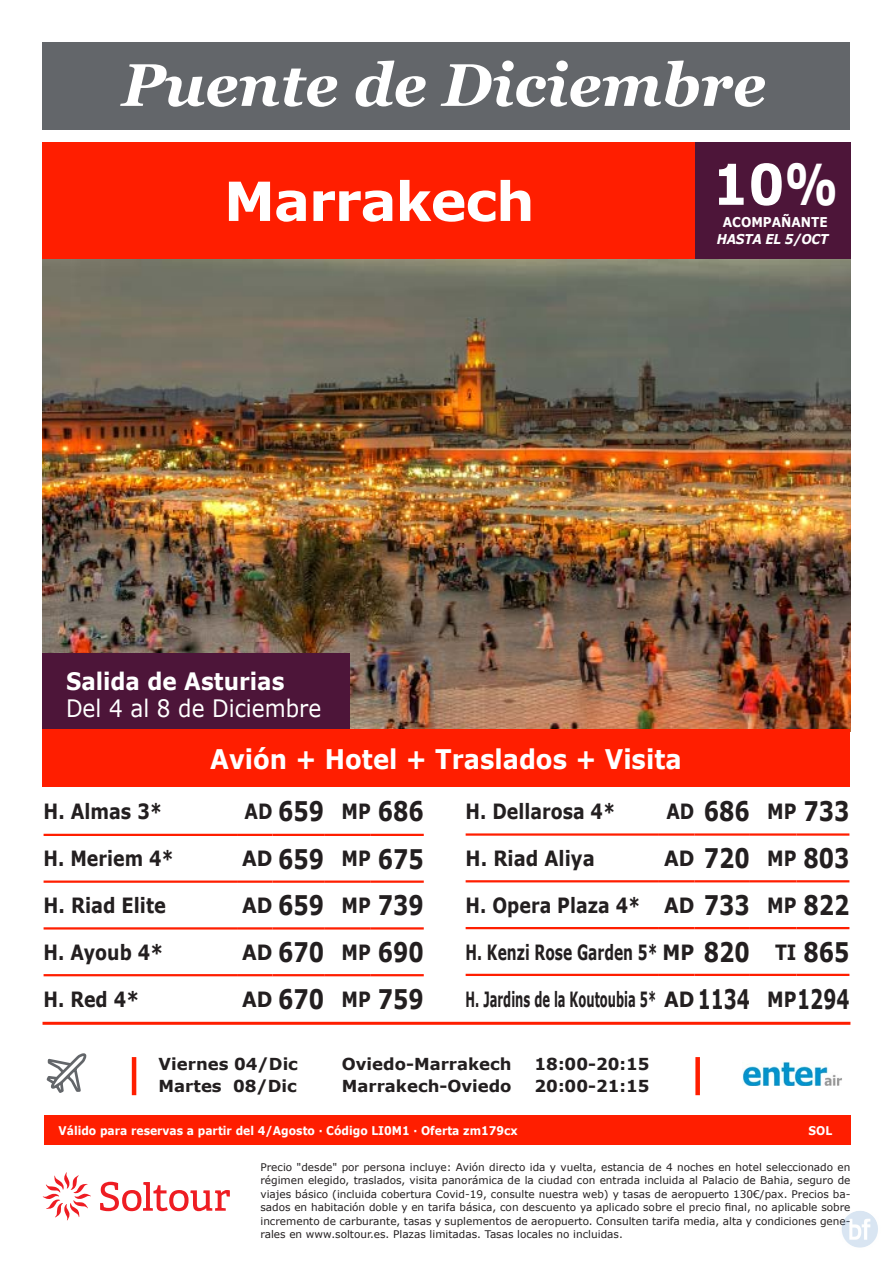
<style>
.page{position:relative;width:893px;height:1263px;background:#fff}
.page>*{position:absolute;margin:0;border:0;box-sizing:border-box;transform-origin:0 0}
.t1{font:italic 700 60px "Georgia";color:#fff}
.t2{font:700 56.25px "Verdana";color:#fff;scale:.9 1}
.t3{font:700 54px "Verdana";letter-spacing:-.02em;color:#fff}
.t4{font:700 27px "Verdana";color:#231f20;scale:.8 1}
.t5{font:700 27px "Verdana";color:#fff;scale:.9 1}
.t6{font:24px "Verdana";color:#fff;scale:.9 1}
.t7{font:700 24px "Verdana";color:#fff;scale:.9 1}
.t8{font:700 21px "Verdana";color:#231f20;scale:.83 1}
.t9{font:700 21px "Verdana";color:#231f20;scale:.55 1}
.t10{font:700 21px "Verdana";color:#231f20;scale:.66 1}
.t11{font:700 21px "Verdana";color:#231f20;scale:.86 1}
.t12{font:700 21px "Verdana";color:#231f20;scale:.85 1}
.t13{font:700 21px "Verdana";color:#231f20;scale:.84 1}
.t14{font:700 16.5px/22.5px "Verdana";color:#231f20}
.t15{font:italic 700 13.5px "Verdana";letter-spacing:-.02em;color:#fff;scale:.9 1}
.t16{font:700 13.5px "Verdana";color:#fff;scale:.9 1}
.t17{font:700 12px "Verdana";color:#fff;scale:.9 1}
.t18{font:10.5px/13.5px "Verdana";color:#231f20;text-align:justify}
.s1{font-size:21px}
.s2{font-size:27px}
</style>
<div class="page">
<img style="left:43px;top:259px;width:807px;height:471px">
<svg style="left:46px;top:1053px;width:41px;height:40px"></svg>
<hr style="left:132px;top:1057px;width:4px;height:38px;background:#ff1e00">
<div style="left:695px;top:1057px;width:5px;height:38px;background:#ff1e00"></div>
<img style="left:743px;top:1061px;width:99px;height:24px">
<hr style="left:466px;top:833px;width:192px;height:3px;background:#ff1e00">
<hr style="left:658px;top:833px;width:36px;height:3px;background:#ff1e00">
<hr style="left:694px;top:833px;width:56px;height:3px;background:#ff1e00">
<hr style="left:750px;top:833px;width:46px;height:3px;background:#ff1e00">
<hr style="left:796px;top:833px;width:53px;height:3px;background:#ff1e00">
<hr style="left:466px;top:880px;width:192px;height:2px;background:#ff1e00">
<hr style="left:658px;top:880px;width:36px;height:2px;background:#ff1e00">
<hr style="left:694px;top:880px;width:56px;height:2px;background:#ff1e00">
<hr style="left:750px;top:880px;width:46px;height:2px;background:#ff1e00">
<hr style="left:796px;top:880px;width:53px;height:2px;background:#ff1e00">
<hr style="left:466px;top:927px;width:192px;height:2px;background:#ff1e00">
<hr style="left:658px;top:927px;width:36px;height:2px;background:#ff1e00">
<hr style="left:694px;top:927px;width:56px;height:2px;background:#ff1e00">
<hr style="left:750px;top:927px;width:46px;height:2px;background:#ff1e00">
<hr style="left:796px;top:927px;width:53px;height:2px;background:#ff1e00">
<hr style="left:466px;top:974px;width:192px;height:2px;background:#ff1e00">
<hr style="left:658px;top:974px;width:36px;height:2px;background:#ff1e00">
<hr style="left:694px;top:974px;width:56px;height:2px;background:#ff1e00">
<hr style="left:750px;top:974px;width:46px;height:2px;background:#ff1e00">
<hr style="left:796px;top:974px;width:53px;height:2px;background:#ff1e00">
<hr style="left:43px;top:1022px;width:807px;height:3px;background:#ff1e00">
<div style="left:43px;top:43px;width:807px;height:87px;background:#63666a"></div>
<div style="left:44px;top:1115px;width:806px;height:30px;background:#ff1e00"></div>
<div style="left:43px;top:730px;width:807px;height:57px;background:#ff1e00"></div>
<div style="left:43px;top:654px;width:307px;height:75px;background:#4d1539"></div>
<hr style="left:44px;top:834px;width:193px;height:2px;background:#ff1e00">
<hr style="left:237px;top:834px;width:35px;height:2px;background:#ff1e00">
<hr style="left:272px;top:834px;width:52px;height:2px;background:#ff1e00">
<hr style="left:324px;top:834px;width:47px;height:2px;background:#ff1e00">
<hr style="left:371px;top:834px;width:53px;height:2px;background:#ff1e00">
<hr style="left:44px;top:880px;width:193px;height:3px;background:#ff1e00">
<hr style="left:237px;top:880px;width:35px;height:3px;background:#ff1e00">
<hr style="left:272px;top:880px;width:52px;height:3px;background:#ff1e00">
<hr style="left:324px;top:880px;width:47px;height:3px;background:#ff1e00">
<hr style="left:371px;top:880px;width:53px;height:3px;background:#ff1e00">
<hr style="left:44px;top:927px;width:193px;height:2px;background:#ff1e00">
<hr style="left:237px;top:927px;width:35px;height:2px;background:#ff1e00">
<hr style="left:272px;top:927px;width:52px;height:2px;background:#ff1e00">
<hr style="left:324px;top:927px;width:47px;height:2px;background:#ff1e00">
<hr style="left:371px;top:927px;width:53px;height:2px;background:#ff1e00">
<hr style="left:44px;top:974px;width:193px;height:2px;background:#ff1e00">
<hr style="left:237px;top:974px;width:35px;height:2px;background:#ff1e00">
<hr style="left:272px;top:974px;width:52px;height:2px;background:#ff1e00">
<hr style="left:324px;top:974px;width:47px;height:2px;background:#ff1e00">
<hr style="left:371px;top:974px;width:53px;height:2px;background:#ff1e00">
<svg style="left:43px;top:1172px;width:187px;height:48px"></svg>
<div style="left:43px;top:142px;width:807px;height:117px;background:#ff1e00"></div>
<div style="left:695px;top:142px;width:155px;height:117px;background:#4d1539"></div>
<img style="left:841px;top:1211px;width:37px;height:37px">
<h1 class="t1" style="left:122px;top:46px;width:646px">Puente de Diciembre</h1>
<h3 class="t3" style="left:224px;top:167px;width:312px">Marrakech</h3>
<h3 class="t3" style="left:283px;top:175px;width:312px">Marrakech</h3>
<h2 class="t2" style="left:712px;top:149px;width:141px">10%</h2>
<p class="t16" style="left:723px;top:213px;width:118px">ACOMPAÑANTE</p>
<p class="t15" style="left:717px;top:230px;width:125px">HASTA EL 5/OCT</p>
<h3 class="t7" style="left:66px;top:666px;width:244px">Salida de Asturias</h3>
<h3 class="t6" style="left:66px;top:691px;width:285px">Del 4 al 8 de Diciembre</h3>
<h3 class="t5" style="left:210px;top:742px;width:525px">Avión + Hotel + Traslados + Visita</h3>
<h3 class="t13" style="left:44px;top:798px;width:143px">H. Almas 3*</h3>
<h3 class="t4" style="left:244px;top:794px;width:226px"><span class="s1">AD</span> 659 <span class="s1">MP</span> 686</h3>
<h3 class="t8" style="left:44px;top:845px;width:159px">H. Meriem 4*</h3>
<h3 class="t4" style="left:242px;top:841px;width:229px"><span class="s1">AD</span> 659 <span class="s1">MP</span> 675</h3>
<h3 class="t12" style="left:44px;top:892px;width:146px">H. Riad Elite</h3>
<h3 class="t4" style="left:242px;top:888px;width:229px"><span class="s1">AD</span> 659 <span class="s1">MP</span> 739</h3>
<h3 class="t8" style="left:44px;top:939px;width:146px">H. Ayoub 4*</h3>
<h3 class="t4" style="left:242px;top:935px;width:229px"><span class="s1">AD</span> 670 <span class="s1">MP</span> 690</h3>
<h3 class="t8" style="left:44px;top:986px;width:117px">H. Red 4*</h3>
<h3 class="t4" style="left:242px;top:982px;width:229px"><span class="s1">AD</span> 670 <span class="s1">MP</span> 759</h3>
<h3 class="t8" style="left:466px;top:798px;width:182px">H. Dellarosa 4*</h3>
<h3 class="t4" style="left:666px;top:794px;width:230px"><span class="s1">AD</span> 686 <span class="s1">MP</span> 733</h3>
<h3 class="t11" style="left:466px;top:845px;width:152px">H. Riad Aliya</h3>
<h3 class="t4" style="left:664px;top:841px;width:233px"><span class="s1">AD</span> 720 <span class="s1">MP</span> 803</h3>
<h3 class="t8" style="left:466px;top:892px;width:464px">H. Opera Plaza 4* AD <span class="s2">733</span> MP <span class="s2">822</span></h3>
<h3 class="t10" style="left:466px;top:938px;width:583px">H. Kenzi Rose Garden 5* MP <span class="s2">820</span> TI <span class="s2">865</span></h3>
<h3 class="t9" style="left:466px;top:986px;width:699px">H. Jardins de la Koutoubia 5* AD <span class="s2">1134</span> MP<span class="s2">1294</span></h3>
<h3 class="t14" style="left:159px;top:1052px;width:141px">Viernes 04/Dic<br>Martes 08/Dic</h3>
<h3 class="t14" style="left:342px;top:1052px;width:171px">Oviedo-Marrakech<br>Marrakech-Oviedo</h3>
<h3 class="t14" style="left:534px;top:1052px;width:117px">18:00-20:15<br>20:00-21:15</h3>
<p class="t17" style="left:59px;top:1122px;width:512px">Válido para reservas a partir del 4/Agosto · Código LI0M1 · Oferta zm179cx</p>
<p class="t17" style="left:808px;top:1122px;width:28px">SOL</p>
<p class="t18" style="left:260px;top:1160px;width:591px">Precio "desde" por persona incluye: Avión directo ida y vuelta, estancia de 4 noches en hotel seleccionado en régimen elegido, traslados, visita panorámica de la ciudad con entrada incluida al Palacio de Bahia, seguro de viajes básico (incluida cobertura Covid-19, consulte nuestra web) y tasas de aeropuerto 130€/pax. Precios ba&shy;sados en habitación doble y en tarifa básica, con descuento ya aplicado sobre el precio final, no aplicable sobre incremento de carburante, tasas y suplementos de aeropuerto. Consulten tarifa media, alta y condiciones gene&shy;rales en www.soltour.es. Plazas limitadas. Tasas locales no incluidas.</p>
</div>
